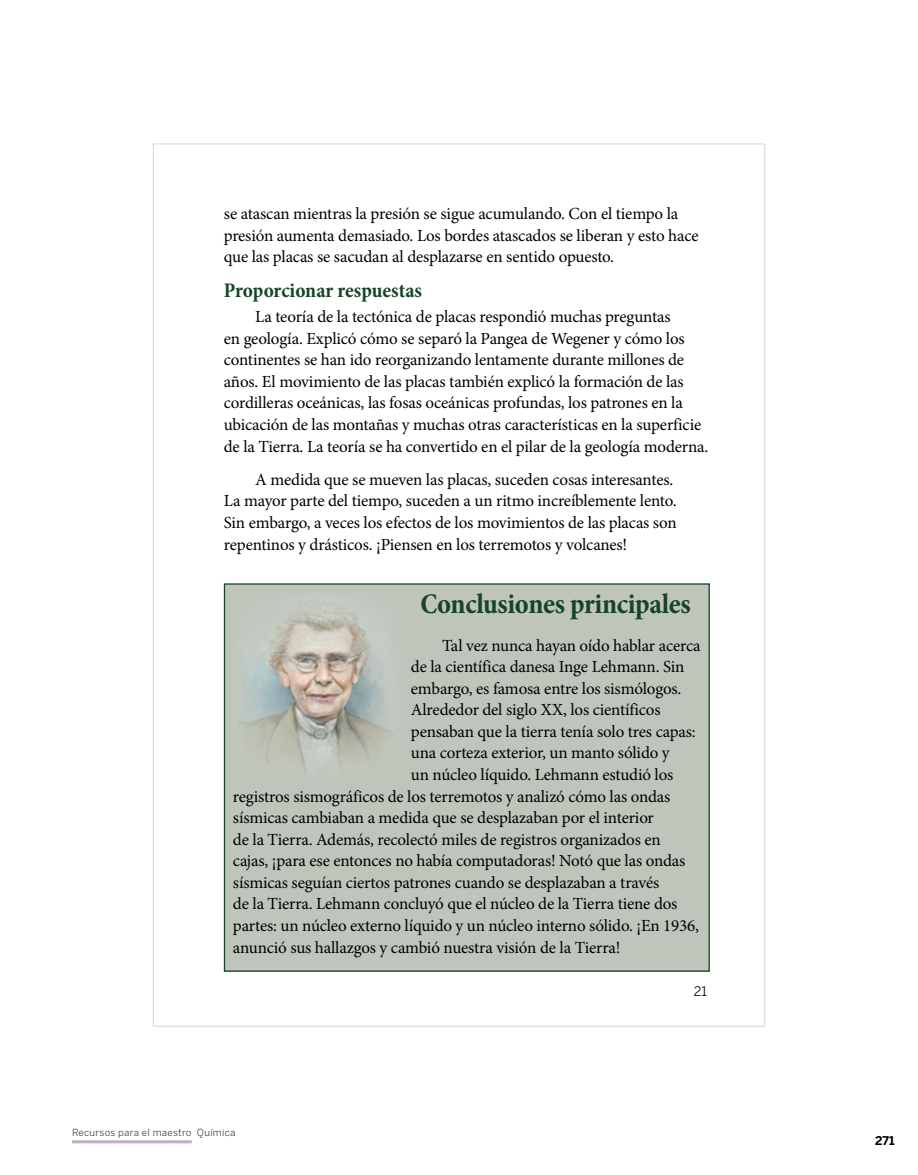
<style>
.page{position:relative;width:918px;height:1175px;background:#fff}
.page>*{position:absolute;margin:0;border:0;box-sizing:border-box;transform-origin:0 0}
.t1{font:700 condensed 28.8px "Minion Pro";letter-spacing:-.015em;color:#164427}
.t2{font:700 condensed 20.85px "Minion Pro";letter-spacing:-.005em;color:#164427}
.t3{font:16.95px/21.6px "Minion Pro";letter-spacing:-.01em;color:#000}
.t4{font:13.05px "Benton Sans";color:#000}
.t5{font:700 12px "Benton Sans";color:#000}
.t6{font:9.75px "Benton Sans";letter-spacing:.03em;color:#414042}
</style>
<div class="page">
<hr style="left:72px;top:1140px;width:120px;height:3px;background:#c3aac9">
<div style="left:224px;top:584px;width:485px;height:387px;background:#bfc5bb"></div>
<img style="left:245px;top:605px;width:143px;height:160px">
<p class="t3" style="left:224px;top:203px;width:476px">se atascan mientras la presión se sigue acumulando. Con el tiempo la presión aumenta demasiado. Los bordes atascados se liberan y esto hace que las placas se sacudan al desplazarse en sentido opuesto.</p>
<p class="t2" style="left:224px;top:276px;width:200px">Proporcionar respuestas</p>
<p class="t3" style="left:224px;top:306px;width:486px;text-indent:31px">La teoría de la tectónica de placas respondió muchas preguntas<br>en geología. Explicó cómo se separó la Pangea de Wegener y cómo los continentes se han ido reorganizando lentamente durante millones de años. El movimiento de las placas también explicó la formación de las cordilleras oceánicas, las fosas oceánicas profundas, los patrones en la ubicación de las montañas y muchas otras características en la superficie de la Tierra. La teoría se ha convertido en el pilar de la geología moderna.</p>
<p class="t3" style="left:224px;top:469px;width:454px;text-indent:31px">A medida que se mueven las placas, suceden cosas interesantes.<br>La mayor parte del tiempo, suceden a un ritmo increíblemente lento.<br>Sin embargo, a veces los efectos de los movimientos de las placas son repentinos y drásticos. ¡Piensen en los terremotos y volcanes!</p>
<h1 class="t1" style="left:421px;top:584px;width:272px">Conclusiones principales</h1>
<p class="t3" style="left:442px;top:634px;width:260px">Tal vez nunca hayan oído hablar acerca</p>
<p class="t3" style="left:411px;top:656px;width:275px">de la científica danesa Inge Lehmann. Sin</p>
<p class="t3" style="left:411px;top:677px;width:272px">embargo, es famosa entre los sismólogos.</p>
<p class="t3" style="left:411px;top:699px;width:251px">Alrededor del siglo XX, los científicos</p>
<p class="t3" style="left:411px;top:720px;width:286px">pensaban que la tierra tenía solo tres capas:</p>
<p class="t3" style="left:411px;top:742px;width:260px">una corteza exterior, un manto sólido y</p>
<p class="t3" style="left:411px;top:764px;width:264px">un núcleo líquido. Lehmann estudió los</p>
<p class="t3" style="left:233px;top:785px;width:439px">registros sismográficos de los terremotos y analizó cómo las ondas</p>
<p class="t3" style="left:233px;top:807px;width:422px">sísmicas cambiaban a medida que se desplazaban por el interior</p>
<p class="t3" style="left:233px;top:828px;width:429px">de la Tierra. Además, recolectó miles de registros organizados en</p>
<p class="t3" style="left:233px;top:850px;width:454px">cajas, ¡para ese entonces no había computadoras! Notó que las ondas</p>
<p class="t3" style="left:233px;top:871px;width:428px">sísmicas seguían ciertos patrones cuando se desplazaban a través</p>
<p class="t3" style="left:233px;top:893px;width:446px">de la Tierra. Lehmann concluyó que el núcleo de la Tierra tiene dos</p>
<p class="t3" style="left:233px;top:914px;width:468px">partes: un núcleo externo líquido y un núcleo interno sólido. ¡En 1936,</p>
<p class="t3" style="left:233px;top:936px;width:389px">anunció sus hallazgos y cambió nuestra visión de la Tierra!</p>
<p class="t6" style="left:72px;top:1126px;width:165px">Recursos para el maestro Química</p>
<p class="t4" style="left:694px;top:983px;width:15px">21</p>
<p class="t5" style="left:875px;top:1133px;width:21px">271</p>
</div>
